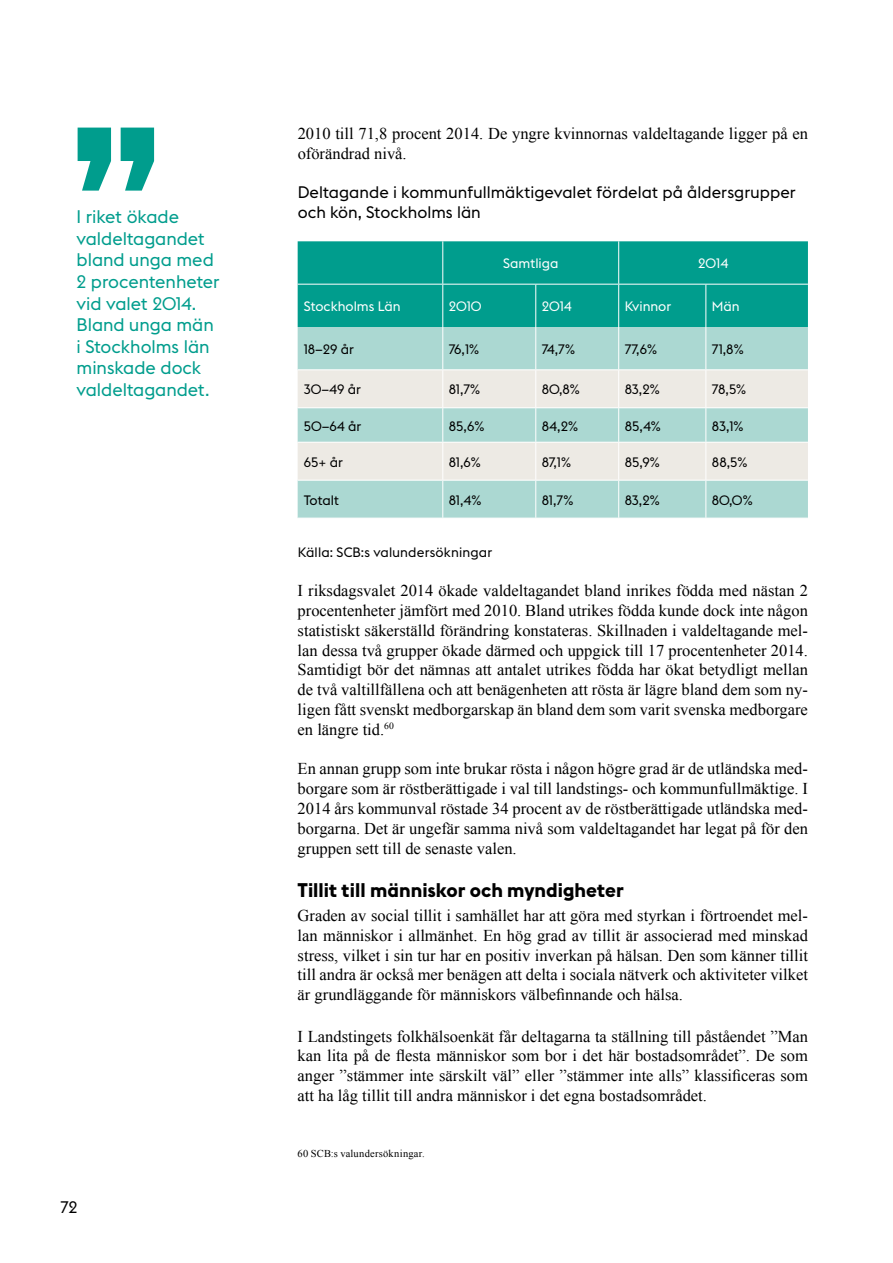
<style>
.page{position:relative;width:893px;height:1263px;background:#fff}
.page>*{position:absolute;margin:0;border:0;box-sizing:border-box;transform-origin:0 0}
.t1{font:700 19.5px "Stockholm Type";color:#000}
.t2{font:18px/21.6px "Stockholm Type";color:#009d8d}
.t3{font:16.5px/19.8px "Times New Roman";color:#000;text-align:justify}
.t4{font:16.5px/19.8px "Stockholm Type";letter-spacing:.005em;color:#000}
.t5{font:13.5px "Stockholm Type";color:#000}
.t6{font:13.5px "Stockholm Type";color:#fff}
.t7{font:10.5px "Times New Roman";letter-spacing:.02em;color:#000}
</style>
<div class="page">
<div style="left:298px;top:241px;width:510px;height:86px;background:#009d8d"></div>
<div style="left:298px;top:327px;width:510px;height:191px;background:#abd8d2"></div>
<svg style="left:298px;top:370px;width:510px;height:110px;background:#d8e4de"></svg>
<hr style="left:535px;top:370px;width:1px;height:37px;background:#fff">
<hr style="left:535px;top:408px;width:1px;height:34px;background:#fff">
<hr style="left:535px;top:443px;width:1px;height:37px;background:#fff">
<hr style="left:535px;top:480px;width:1px;height:38px;background:#fff">
<hr style="left:442px;top:241px;width:1px;height:43px;background:#fff">
<hr style="left:442px;top:285px;width:1px;height:42px;background:#fff">
<hr style="left:442px;top:327px;width:1px;height:42px;background:#fff">
<hr style="left:442px;top:370px;width:1px;height:37px;background:#fff">
<hr style="left:442px;top:408px;width:1px;height:34px;background:#fff">
<hr style="left:442px;top:443px;width:1px;height:37px;background:#fff">
<hr style="left:442px;top:480px;width:1px;height:38px;background:#fff">
<hr style="left:618px;top:241px;width:1px;height:43px;background:#fff">
<hr style="left:535px;top:285px;width:1px;height:42px;background:#fff">
<hr style="left:618px;top:285px;width:1px;height:42px;background:#fff">
<hr style="left:535px;top:327px;width:1px;height:42px;background:#fff">
<hr style="left:618px;top:327px;width:1px;height:42px;background:#fff">
<hr style="left:618px;top:370px;width:1px;height:37px;background:#fff">
<hr style="left:618px;top:408px;width:1px;height:34px;background:#fff">
<hr style="left:618px;top:443px;width:1px;height:37px;background:#fff">
<hr style="left:618px;top:480px;width:1px;height:38px;background:#fff">
<hr style="left:298px;top:369px;width:145px;height:1px;background:#fff">
<hr style="left:443px;top:369px;width:93px;height:1px;background:#fff">
<hr style="left:536px;top:369px;width:83px;height:1px;background:#fff">
<hr style="left:619px;top:369px;width:87px;height:1px;background:#fff">
<hr style="left:706px;top:369px;width:102px;height:1px;background:#fff">
<hr style="left:298px;top:407px;width:145px;height:1px;background:#fff">
<hr style="left:443px;top:407px;width:93px;height:1px;background:#fff">
<hr style="left:536px;top:407px;width:83px;height:1px;background:#fff">
<hr style="left:619px;top:407px;width:87px;height:1px;background:#fff">
<hr style="left:706px;top:407px;width:102px;height:1px;background:#fff">
<hr style="left:298px;top:442px;width:145px;height:1px;background:#fff">
<hr style="left:443px;top:442px;width:93px;height:1px;background:#fff">
<hr style="left:536px;top:442px;width:83px;height:1px;background:#fff">
<hr style="left:619px;top:442px;width:87px;height:1px;background:#fff">
<hr style="left:706px;top:442px;width:102px;height:1px;background:#fff">
<hr style="left:298px;top:480px;width:145px;height:1px;background:#fff">
<hr style="left:443px;top:480px;width:93px;height:1px;background:#fff">
<hr style="left:536px;top:480px;width:83px;height:1px;background:#fff">
<hr style="left:619px;top:480px;width:87px;height:1px;background:#fff">
<hr style="left:706px;top:480px;width:102px;height:1px;background:#fff">
<hr style="left:705px;top:285px;width:1px;height:42px;background:#fff">
<hr style="left:705px;top:327px;width:1px;height:42px;background:#fff">
<hr style="left:705px;top:370px;width:1px;height:37px;background:#fff">
<hr style="left:705px;top:408px;width:1px;height:34px;background:#fff">
<hr style="left:705px;top:443px;width:1px;height:37px;background:#fff">
<hr style="left:705px;top:480px;width:1px;height:38px;background:#fff">
<hr style="left:298px;top:284px;width:145px;height:1px;background:#fff">
<hr style="left:443px;top:284px;width:93px;height:1px;background:#fff">
<hr style="left:536px;top:284px;width:83px;height:1px;background:#fff">
<hr style="left:619px;top:284px;width:87px;height:1px;background:#fff">
<hr style="left:706px;top:284px;width:102px;height:1px;background:#fff">
<svg style="left:78px;top:128px;width:76px;height:63px"></svg>
<p class="t2" style="left:77px;top:205px;width:145px">I riket ökade valdeltagandet bland unga med<br>2 procentenheter vid valet 2014.<br>Bland unga män i Stockholms län minskade dock valdeltagandet.</p>
<p class="t4" style="left:61px;top:1196px;width:18px">72</p>
<p class="t3" style="left:298px;top:123px;width:512px">2010 till 71,8 procent 2014. De yngre kvinnornas valdeltagande ligger på en oförändrad nivå.</p>
<p class="t4" style="left:298px;top:182px;width:500px">Deltagande i kommunfullmäktigevalet fördelat på åldersgrupper och kön, Stockholms län</p>
<p class="t6" style="left:503px;top:254px;width:57px">Samtliga</p>
<p class="t6" style="left:698px;top:254px;width:32px">2014</p>
<p class="t6" style="left:304px;top:297px;width:99px">Stockholms Län</p>
<p class="t6" style="left:449px;top:297px;width:34px">2010</p>
<p class="t6" style="left:542px;top:297px;width:32px">2014</p>
<p class="t6" style="left:625px;top:297px;width:48px">Kvinnor</p>
<p class="t6" style="left:712px;top:297px;width:29px">Män</p>
<p class="t5" style="left:304px;top:340px;width:52px">18–29 år</p>
<p class="t5" style="left:449px;top:340px;width:32px">76,1%</p>
<p class="t5" style="left:542px;top:340px;width:35px">74,7%</p>
<p class="t5" style="left:625px;top:340px;width:34px">77,6%</p>
<p class="t5" style="left:712px;top:340px;width:33px">71,8%</p>
<p class="t5" style="left:304px;top:380px;width:59px">30–49 år</p>
<p class="t5" style="left:449px;top:380px;width:33px">81,7%</p>
<p class="t5" style="left:542px;top:380px;width:40px">80,8%</p>
<p class="t5" style="left:625px;top:380px;width:37px">83,2%</p>
<p class="t5" style="left:712px;top:380px;width:36px">78,5%</p>
<p class="t5" style="left:304px;top:416px;width:59px">50–64 år</p>
<p class="t5" style="left:449px;top:416px;width:37px">85,6%</p>
<p class="t5" style="left:542px;top:416px;width:38px">84,2%</p>
<p class="t5" style="left:625px;top:416px;width:38px">85,4%</p>
<p class="t5" style="left:712px;top:416px;width:33px">83,1%</p>
<p class="t5" style="left:304px;top:453px;width:41px">65+ år</p>
<p class="t5" style="left:449px;top:453px;width:34px">81,6%</p>
<p class="t5" style="left:542px;top:453px;width:31px">87,1%</p>
<p class="t5" style="left:625px;top:453px;width:36px">85,9%</p>
<p class="t5" style="left:712px;top:453px;width:37px">88,5%</p>
<p class="t5" style="left:304px;top:491px;width:37px">Totalt</p>
<p class="t5" style="left:449px;top:491px;width:34px">81,4%</p>
<p class="t5" style="left:542px;top:491px;width:33px">81,7%</p>
<p class="t5" style="left:625px;top:491px;width:37px">83,2%</p>
<p class="t5" style="left:712px;top:491px;width:42px">80,0%</p>
<p class="t5" style="left:298px;top:543px;width:196px">Källa: SCB:s valundersökningar</p>
<p class="t3" style="left:298px;top:580px;width:512px">I riksdagsvalet 2014 ökade valdeltagandet bland inrikes födda med nästan 2 procentenheter jämfört med 2010. Bland utrikes födda kunde dock inte någon statistiskt säkerställd förändring konstateras. Skillnaden i valdeltagande mel&shy;lan dessa två grupper ökade därmed och uppgick till 17 procentenheter 2014.<br>Samtidigt bör det nämnas att antalet utrikes födda har ökat betydligt mellan de två valtillfällena och att benägenheten att rösta är lägre bland dem som ny&shy;ligen fått svenskt medborgarskap än bland dem som varit svenska medborgare en längre tid.<sup>60</sup></p>
<p class="t3" style="left:298px;top:759px;width:512px">En annan grupp som inte brukar rösta i någon högre grad är de utländska med&shy;borgare som är röstberättigade i val till landstings- och kommunfullmäktige. I 2014 års kommunval röstade 34 procent av de röstberättigade utländska med&shy;borgarna. Det är ungefär samma nivå som valdeltagandet har legat på för den gruppen sett till de senaste valen.</p>
<p class="t1" style="left:298px;top:876px;width:328px">Tillit till människor och myndigheter</p>
<p class="t3" style="left:298px;top:905px;width:512px">Graden av social tillit i samhället har att göra med styrkan i förtroendet mel&shy;lan människor i allmänhet. En hög grad av tillit är associerad med minskad stress, vilket i sin tur har en positiv inverkan på hälsan. Den som känner tillit till andra är också mer benägen att delta i sociala nätverk och aktiviteter vilket är grundläggande för människors välbefinnande och hälsa.</p>
<p class="t3" style="left:298px;top:1026px;width:512px">I Landstingets folkhälsoenkät får deltagarna ta ställning till påståendet ”Man kan lita på de flesta människor som bor i det här bostadsområdet”. De som anger ”stämmer inte särskilt väl” eller ”stämmer inte alls” klassificeras som att ha låg tillit till andra människor i det egna bostadsområdet.</p>
<p class="t7" style="left:298px;top:1146px;width:128px">60 SCB:s valundersökningar.</p>
</div>
